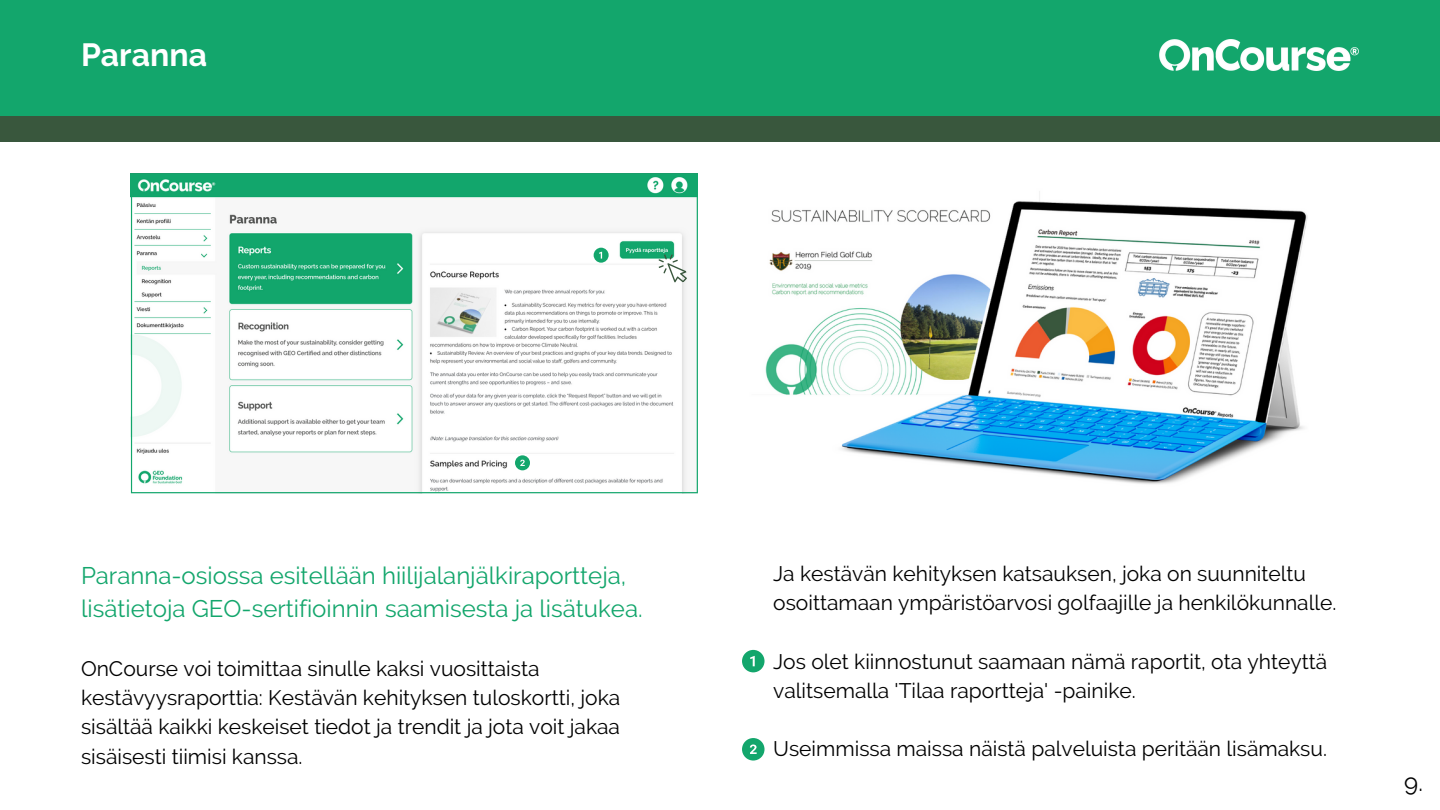
<style>
.page{position:relative;width:1440px;height:810px;background:#fff}
.page>*{position:absolute;margin:0;border:0;box-sizing:border-box;transform-origin:0 0}
.t1{font:700 32px "Raleway";color:#fff}
.t2{font:24px/33px "Raleway";color:#13a66c}
.t3{font:24px "Raleway";color:#000}
.t4{font:21px/29.2px "Raleway";color:#000}
</style>
<div class="page">
<div style="left:0;top:0;width:1440px;height:117px;background:#13a66c"></div>
<div style="left:0;top:116px;width:1440px;height:26px;background:#39573d"></div>
<img style="left:1159px;top:40px;width:200px;height:31px">
<svg style="left:742px;top:650px;width:23px;height:22px"></svg>
<img style="left:765px;top:191px;width:543px;height:293px">
<svg style="left:742px;top:738px;width:23px;height:23px"></svg>
<svg style="left:131px;top:174px;width:567px;height:319px"></svg>
<p class="t1" style="left:81px;top:36px;width:128px">Paranna</p>
<p class="t2" style="left:81px;top:559px;width:563px">Paranna-osiossa esitellään hiilijalanjälkiraportteja, lisätietoja GEO-sertifioinnin saamisesta ja lisätukea.</p>
<p class="t4" style="left:81px;top:654px;width:541px">OnCourse voi toimittaa sinulle kaksi vuosittaista kestävyysraporttia: Kestävän kehityksen tuloskortti, joka sisältää kaikki keskeiset tiedot ja trendit ja jota voit jakaa sisäisesti tiimisi kanssa.</p>
<p class="t4" style="left:773px;top:559px;width:565px">Ja kestävän kehityksen katsauksen, joka on suunniteltu osoittamaan ympäristöarvosi golfaajille ja henkilökunnalle.</p>
<p class="t4" style="left:773px;top:647px;width:556px">Jos olet kiinnostunut saamaan nämä raportit, ota yhteyttä valitsemalla 'Tilaa raportteja' -painike.</p>
<p class="t4" style="left:773px;top:734px;width:555px">Useimmissa maissa näistä palveluista peritään lisämaksu.</p>
<p class="t3" style="left:1404px;top:768px;width:20px">9.</p>
</div>
